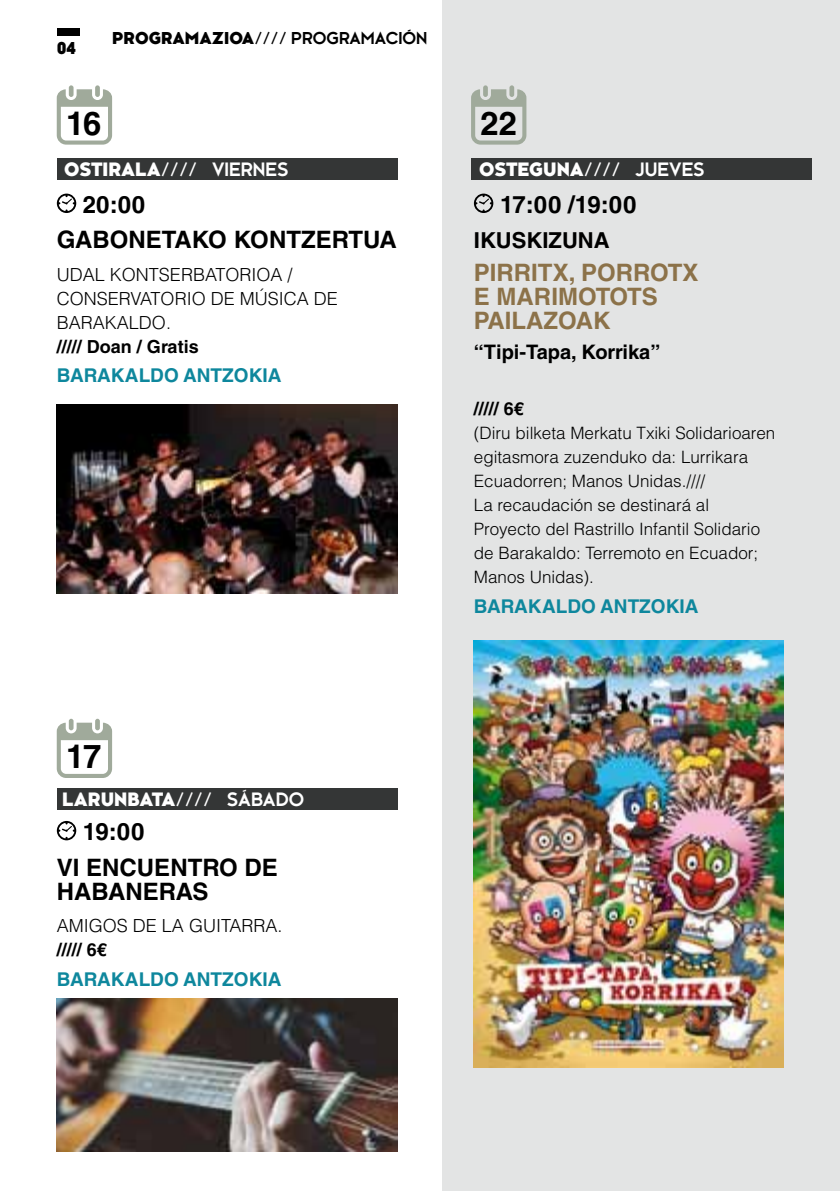
<style>
.page{position:relative;width:840px;height:1191px;background:#fff}
.page>*{position:absolute;margin:0;border:0;box-sizing:border-box;transform-origin:0 0}
.t1{font:700 32.8px "Helvetica LT Std";color:#000}
.t2{font:700 24px/35.4px "Helvetica LT Std";color:#000}
.t3{font:700 24px/24px "Helvetica LT Std";color:#8c7249}
.t4{font:700 22px "Helvetica LT Std";color:#000}
.t5{font:700 20px "Helvetica LT Std";color:#000}
.t6{font:700 19px "Helvetica LT Std";color:#0e879d}
.t7{font:300 18px/24px "Helvetica LT Std";color:#000}
.t8{font:700 18px "Kessel 105";color:#fff}
.t9{font:700 18px "Helvetica LT Std";color:#000}
.t10{font:300 17px/24px "Helvetica LT Std";color:#000}
.t11{font:700 16px "Kessel 105";color:#000}
.t12{font:800 16px "Kessel 105";color:#000}
.s1{font-weight:800}
</style>
<div class="page">
<div style="left:442px;top:0;width:397px;height:1191px;background:#e3e4e4"></div>
<div style="left:57px;top:159px;width:340px;height:21px;background:#343636"></div>
<div style="left:471px;top:159px;width:340px;height:21px;background:#343636"></div>
<div style="left:57px;top:28px;width:22px;height:8px;background:#000"></div>
<img style="left:57px;top:404px;width:340px;height:190px">
<img style="left:473px;top:641px;width:309px;height:426px">
<img style="left:57px;top:998px;width:340px;height:153px">
<svg style="left:57px;top:194px;width:19px;height:19px"></svg>
<svg style="left:57px;top:821px;width:19px;height:19px"></svg>
<svg style="left:473px;top:194px;width:20px;height:19px"></svg>
<div style="left:57px;top:788px;width:340px;height:21px;background:#343636"></div>
<svg style="left:57px;top:89px;width:55px;height:56px"></svg>
<hr style="left:69px;top:85px;width:4px;height:12px;background:#a0aa9b;border-radius:2px">
<div style="left:95px;top:85px;width:5px;height:12px;background:#a0aa9b;border-radius:2px"></div>
<svg style="left:57px;top:722px;width:55px;height:56px"></svg>
<hr style="left:69px;top:718px;width:4px;height:12px;background:#a0aa9b;border-radius:2px">
<div style="left:95px;top:718px;width:5px;height:12px;background:#a0aa9b;border-radius:2px"></div>
<svg style="left:471px;top:89px;width:55px;height:56px"></svg>
<hr style="left:483px;top:85px;width:4px;height:12px;background:#a0aa9b;border-radius:2px">
<div style="left:509px;top:85px;width:5px;height:12px;background:#a0aa9b;border-radius:2px"></div>
<p class="t12" style="left:57px;top:38px;width:21px">04</p>
<p class="t11" style="left:112px;top:29px;width:317px"><span class="s1">PROGRAMAZIOA</span>//// PROGRAMACIÓN</p>
<h1 class="t1" style="left:66px;top:103px;width:37px">16</h1>
<h1 class="t1" style="left:480px;top:103px;width:38px">22</h1>
<p class="t8" style="left:64px;top:159px;width:225px"><span class="s1">OSTIRALA</span>//// VIERNES</p>
<p class="t8" style="left:479px;top:159px;width:227px"><span class="s1">OSTEGUNA</span>//// JUEVES</p>
<h2 class="t2" style="left:57px;top:186px;width:341px;text-indent:26px">20:00<br>GABONETAKO KONTZERTUA</h2>
<p class="t7" style="left:57px;top:262px;width:282px">UDAL KONTSERBATORIOA /<br>CONSERVATORIO DE MÚSICA DE<br>BARAKALDO.</p>
<p class="t9" style="left:57px;top:335px;width:143px">///// Doan / Gratis</p>
<p class="t6" style="left:57px;top:364px;width:226px">BARAKALDO ANTZOKIA</p>
<h1 class="t1" style="left:66px;top:736px;width:37px">17</h1>
<p class="t8" style="left:62px;top:789px;width:243px"><span class="s1">LARUNBATA</span>//// SÁBADO</p>
<h2 class="t2" style="left:57px;top:814px;width:222px;text-indent:26px">19:00<br>VI ENCUENTRO DE</h2>
<h2 class="t2" style="left:57px;top:873px;width:153px">HABANERAS</h2>
<p class="t7" style="left:57px;top:913px;width:227px">AMIGOS DE LA GUITARRA.</p>
<p class="t9" style="left:57px;top:939px;width:52px">///// 6€</p>
<p class="t6" style="left:57px;top:967px;width:226px">BARAKALDO ANTZOKIA</p>
<h2 class="t2" style="left:499px;top:186px;width:138px">17:00 /19:00</h2>
<p class="t4" style="left:473px;top:227px;width:137px">IKUSKIZUNA</p>
<h2 class="t3" style="left:473px;top:260px;width:226px">PIRRITX, PORROTX<br>E MARIMOTOTS<br>PAILAZOAK</h2>
<p class="t5" style="left:473px;top:339px;width:188px">“Tipi-Tapa, Korrika”</p>
<p class="t9" style="left:473px;top:398px;width:52px">///// 6€</p>
<p class="t10" style="left:473px;top:421px;width:303px">(Diru bilketa Merkatu Txiki Solidarioaren egitasmora zuzenduko da: Lurrikara Ecuadorren; Manos Unidas.////<br>La recaudación se destinará al Proyecto del Rastrillo Infantil Solidario de Barakaldo: Terremoto en Ecuador; Manos Unidas).</p>
<p class="t6" style="left:473px;top:594px;width:226px">BARAKALDO ANTZOKIA</p>
</div>
